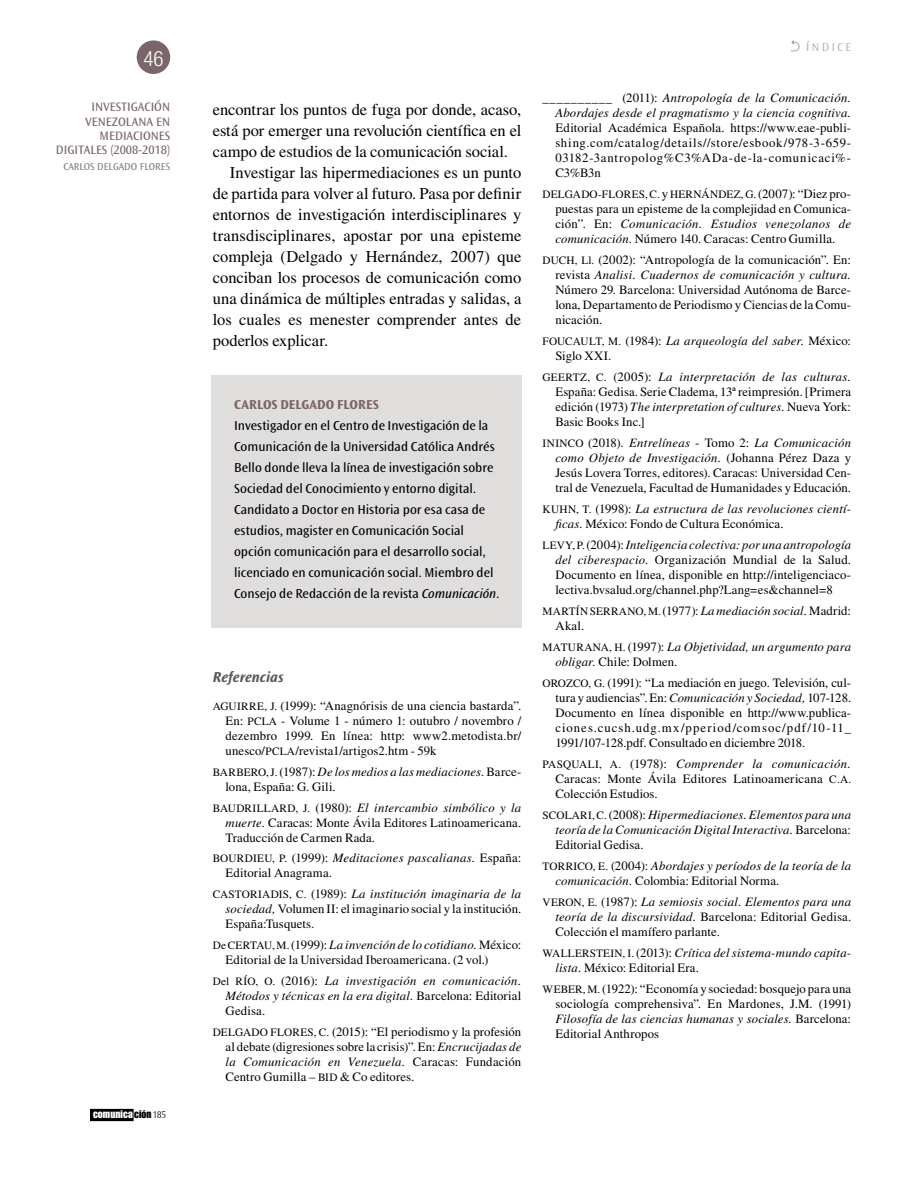
<style>
.page{position:relative;width:915px;height:1191px;background:#fff}
.page>*{position:absolute;margin:0;border:0;box-sizing:border-box;transform-origin:0 0}
.t1{font:300 condensed 21px "Helvetica Neue LT Std";color:#fff}
.t2{font:16.5px "Times LT Std";letter-spacing:-.005em;color:#000}
.t3{font:italic 700 15px "Ocean Sans Std";color:#58595b}
.t4{font:13.5px/21px "Ocean Sans Std";color:#000}
.t5{font:700 13.5px "Ocean Sans Std";letter-spacing:.005em;color:#7b6569}
.t6{font:12.75px/15px "Times LT Std";letter-spacing:.005em;color:#000;text-align:justify}
.t7{font:italic 12.75px/15px "Times LT Std";letter-spacing:.015em;color:#000}
.t8{font:12.75px/14.2px "Ocean Sans Std";color:#7b6569;text-align:right}
.t9{font:300 12px "Ocean Sans Std";letter-spacing:.2em;color:#a7a9ac}
.t10{font:11.25px "Times LT Std";letter-spacing:.015em;color:#000}
.t11{font:10.8px "Impact LT Std";letter-spacing:.01em;color:#fff}
.t12{font:10.5px "Ocean Sans Std";color:#808285}
.s1{color:#000}
.s2{font-family:"Ocean Sans Std";font-weight:300;font-size:10.2px;color:#000}
.s3{font-style:italic}
.s4{font-size:11.25px}
.s5{font-style:normal;font-size:11.25px}
.s6{font-style:normal}
.s7{font-size:12.75px}
</style>
<div class="page">
<div style="left:91px;top:1109px;width:42px;height:11px;background:#000"></div>
<div style="left:137px;top:40px;width:33px;height:34px;background:#7b6569;border-radius:50%"></div>
<svg style="left:790px;top:40px;width:9px;height:11px"></svg>
<div style="left:212px;top:375px;width:309px;height:252px;background:#e0dddd"></div>
<h1 class="t1" style="left:143px;top:46px;width:22px">46</h1>
<p class="t8" style="left:56px;top:100px;width:116px">INVESTIGACIÓN<br>VENEZOLANA EN<br>MEDIACIONES<br>DIGITALES (2008-2018)</p>
<p class="t12" style="left:63px;top:161px;width:108px">CARLOS DELGADO FLORES</p>
<p class="t11" style="left:93px;top:1108px;width:74px">comunica <span class="s1">ción</span><span class="s2">185</span></p>
<p class="t2" style="left:213px;top:100px;width:310px">encontrar los puntos de fuga por donde, acaso,</p>
<p class="t2" style="left:213px;top:121px;width:310px">está por emerger una revolución científica en el</p>
<p class="t2" style="left:213px;top:142px;width:296px">campo de estudios de la comunicación social.</p>
<p class="t2" style="left:230px;top:163px;width:293px">Investigar las hipermediaciones es un punto</p>
<p class="t2" style="left:213px;top:184px;width:310px">de partida para volver al futuro. Pasa por definir</p>
<p class="t2" style="left:213px;top:205px;width:310px">entornos de investigación interdisciplinares y</p>
<p class="t2" style="left:213px;top:226px;width:310px">transdisciplinares, apostar por una episteme</p>
<p class="t2" style="left:213px;top:247px;width:310px">compleja (Delgado y Hernández, 2007) que</p>
<p class="t2" style="left:213px;top:268px;width:310px">conciban los procesos de comunicación como</p>
<p class="t2" style="left:213px;top:289px;width:310px">una dinámica de múltiples entradas y salidas, a</p>
<p class="t2" style="left:213px;top:310px;width:310px">los cuales es menester comprender antes de</p>
<p class="t2" style="left:213px;top:331px;width:117px">poderlos explicar.</p>
<p class="t5" style="left:234px;top:397px;width:146px">CARLOS DELGADO FLORES</p>
<p class="t4" style="left:234px;top:415px;width:267px">Investigador en el Centro de Investigación de la Comunicación de la Universidad Católica Andrés Bello donde lleva la línea de investigación sobre Sociedad del Conocimiento y entorno digital.<br>Candidato a Doctor en Historia por esa casa de estudios, magister en Comunicación Social opción comunicación para el desarrollo social, licenciado en comunicación social. Miembro del Consejo de Redacción de la revista <span class="s3">Comunicación</span>.</p>
<p class="t3" style="left:213px;top:668px;width:72px">Referencias</p>
<p class="t6" style="left:225px;top:697px;width:297px;text-indent:-13px"><span class="s4">AGUIRRE, J.</span> (1999): “Anagnórisis de una ciencia bastarda”.<br>En: <span class="s4">PCLA</span> - Volume 1 - número 1: outubro / novembro / dezembro 1999. En línea: http: www2.metodista.br/ unesco/<span class="s4">PCLA</span>/revista1/artigos2.htm - 59k</p>
<p class="t6" style="left:225px;top:763px;width:297px;text-indent:-13px"><span class="s4">BARBERO, J.</span> (1987): <span class="s3">De los medios a las mediaciones.</span> Barce&shy;lona, España: G. Gili.</p>
<p class="t6" style="left:225px;top:799px;width:297px;text-indent:-13px"><span class="s4">BAUDRILLARD, J.</span> (1980): <span class="s3">El intercambio simbólico y la muerte.</span> Caracas: Monte Ávila Editores Latinoamericana.<br>Traducción de Carmen Rada.</p>
<p class="t6" style="left:225px;top:850px;width:297px;text-indent:-13px"><span class="s4">BOURDIEU, P.</span> (1999): <span class="s3">Meditaciones pascalianas.</span> España:<br>Editorial Anagrama.</p>
<p class="t6" style="left:225px;top:886px;width:297px;text-indent:-13px"><span class="s4">CASTORIADIS, C.</span> (1989): <span class="s3">La institución imaginaria de la sociedad,</span> Volumen II: el imaginario social y la institución.<br>España:Tusquets.</p>
<p class="t6" style="left:225px;top:937px;width:297px;text-indent:-13px"><span class="s4">De CERTAU, M.</span> (1999): <span class="s3">La invención de lo cotidiano.</span> México:<br>Editorial de la Universidad Iberoamericana. (2 vol.)</p>
<p class="t7" style="left:225px;top:973px;width:297px;text-align:justify;text-indent:-13px"><span class="s5">Del RÍO, O.</span> <span class="s6">(2016):</span> La investigación en comunicación.<br>Métodos y técnicas en la era digital. <span class="s6">Barcelona: Editorial Gedisa.</span></p>
<p class="t6" style="left:225px;top:1024px;width:297px;text-indent:-13px"><span class="s4">DELGADO FLORES, C.</span> (2015): “El periodismo y la profesión al debate (digresiones sobre la crisis)”. En: <span class="s3">Encrucijadas de la Comunicación en Venezuela.</span> Caracas: Fundación Centro Gumilla – <span class="s4">BID</span> &amp; Co editores.</p>
<p class="t9" style="left:806px;top:40px;width:46px">ÍNDICE</p>
<p class="t7" style="left:542px;top:91px;width:310px;text-align:right"><span class="s6">__________ (2011):</span> Antropología de la Comunicación.<br>Abordajes desde el pragmatismo y la ciencia cognitiva.</p>
<p class="t6" style="left:555px;top:120px;width:297px">Editorial Académica Española. https://www.eae-publi&shy;shing.com/catalog/details//store/esbook/978-3-659- 03182-3antropolog%C3%ADa-de-la-comunicaci%- C3%B3n</p>
<p class="t10" style="left:542px;top:188px;width:310px">DELGADO-FLORES, C. <span class="s7">y</span> HERNÁNDEZ, G. <span class="s7">(2007): “Diez pro-</span></p>
<p class="t6" style="left:555px;top:201px;width:297px">puestas para un episteme de la complejidad en Comunica&shy;ción”. En: <span class="s3">Comunicación. Estudios venezolanos de comunicación</span>. Número 140. Caracas: Centro Gumilla.</p>
<p class="t6" style="left:555px;top:252px;width:297px;text-indent:-13px"><span class="s4">DUCH, Ll.</span> (2002): “Antropología de la comunicación”. En: revista <span class="s3">Analisi. Cuadernos de comunicación y cultura.<br></span>Número 29. Barcelona: Universidad Autónoma de Barce&shy;lona, Departamento de Periodismo y Ciencias de la Comu&shy;nicación.</p>
<p class="t6" style="left:555px;top:333px;width:297px;text-indent:-13px"><span class="s4">FOUCAULT, M.</span> (1984): <span class="s3">La arqueología del saber.</span> México:<br>Siglo XXI.</p>
<p class="t6" style="left:555px;top:369px;width:297px;text-indent:-13px"><span class="s4">GEERTZ, C.</span> (2005): <span class="s3">La interpretación de las culturas.<br></span>España: Gedisa. Serie Cladema, 13ª reimpresión. [Primera edición (1973) <span class="s3">The interpretation of cultures.</span> Nueva York:<br>Basic Books Inc.]</p>
<p class="t6" style="left:555px;top:435px;width:297px;text-indent:-13px"><span class="s4">ININCO</span> (2018). <span class="s3">Entrelíneas</span> - Tomo 2: <span class="s3">La Comunicación como Objeto de Investigación.</span> (Johanna Pérez Daza y Jesús Lovera Torres, editores). Caracas: Universidad Cen&shy;tral de Venezuela, Facultad de Humanidades y Educación.</p>
<p class="t7" style="left:555px;top:501px;width:297px;text-indent:-13px"><span class="s5">KUHN, T.</span> <span class="s6">(1998):</span> La estructura de las revoluciones cientí&shy;ficas. <span class="s6">México: Fondo de Cultura Económica.</span></p>
<p class="t6" style="left:555px;top:537px;width:297px;text-indent:-13px"><span class="s4">LEVY, P.</span> (2004): <span class="s3">Inteligencia colectiva: por una antropología del ciberespacio.</span> Organización Mundial de la Salud.<br>Documento en línea, disponible en http://inteligenciaco&shy;lectiva.bvsalud.org/channel.php?Lang=es&amp;channel=8</p>
<p class="t6" style="left:555px;top:603px;width:297px;text-indent:-13px"><span class="s4">MARTÍN SERRANO, M.</span> (1977): <span class="s3">La mediación social.</span> Madrid:<br>Akal.</p>
<p class="t7" style="left:555px;top:639px;width:297px;text-indent:-13px"><span class="s5">MATURANA, H.</span> <span class="s6">(1997):</span> La Objetividad, un argumento para obligar. <span class="s6">Chile: Dolmen.</span></p>
<p class="t6" style="left:555px;top:675px;width:297px;text-indent:-13px"><span class="s4">OROZCO, G.</span> (1991): “La mediación en juego. Televisión, cul&shy;tura y audiencias”. En: <span class="s3">Comunicación y Sociedad,</span> 107-128.<br>Documento en línea disponible en http://www.publica&shy;ciones.cucsh.udg.mx/pperiod/comsoc/pdf/10-11_ 1991/107-128.pdf. Consultado en diciembre 2018.</p>
<p class="t6" style="left:555px;top:756px;width:297px;text-indent:-13px"><span class="s4">PASQUALI, A.</span> (1978): <span class="s3">Comprender la comunicación.<br></span>Caracas: Monte Ávila Editores Latinoamericana <span class="s4">C.A.<br></span>Colección Estudios.</p>
<p class="t7" style="left:555px;top:807px;width:297px;text-align:justify;text-indent:-13px"><span class="s5">SCOLARI, C.</span> <span class="s6">(2008):</span> Hipermediaciones. Elementos para una teoría de la Comunicación Digital Interactiva. <span class="s6">Barcelona:<br>Editorial Gedisa.</span></p>
<p class="t7" style="left:555px;top:858px;width:297px;text-indent:-13px"><span class="s5">TORRICO, E.</span> <span class="s6">(2004):</span> Abordajes y períodos de la teoría de la comunicación. <span class="s6">Colombia: Editorial Norma.</span></p>
<p class="t6" style="left:555px;top:894px;width:297px;text-indent:-13px"><span class="s4">VERON, E.</span> (1987): <span class="s3">La semiosis social. Elementos para una teoría de la discursividad.</span> Barcelona: Editorial Gedisa.<br>Colección el mamífero parlante.</p>
<p class="t7" style="left:555px;top:945px;width:297px;text-indent:-13px"><span class="s5">WALLERSTEIN, I.</span> <span class="s6">(2013):</span> Crítica del sistema-mundo capita&shy;lista. <span class="s6">México: Editorial Era.</span></p>
<p class="t6" style="left:555px;top:981px;width:297px;text-indent:-13px"><span class="s4">WEBER, M.</span> (1922): “Economía y sociedad: bosquejo para una sociología comprehensiva”<span class="s3">.</span> En Mardones, J.M. (1991)<br><span class="s3">Filosofía de las ciencias humanas y sociales.</span> Barcelona:<br>Editorial Anthropos</p>
</div>
